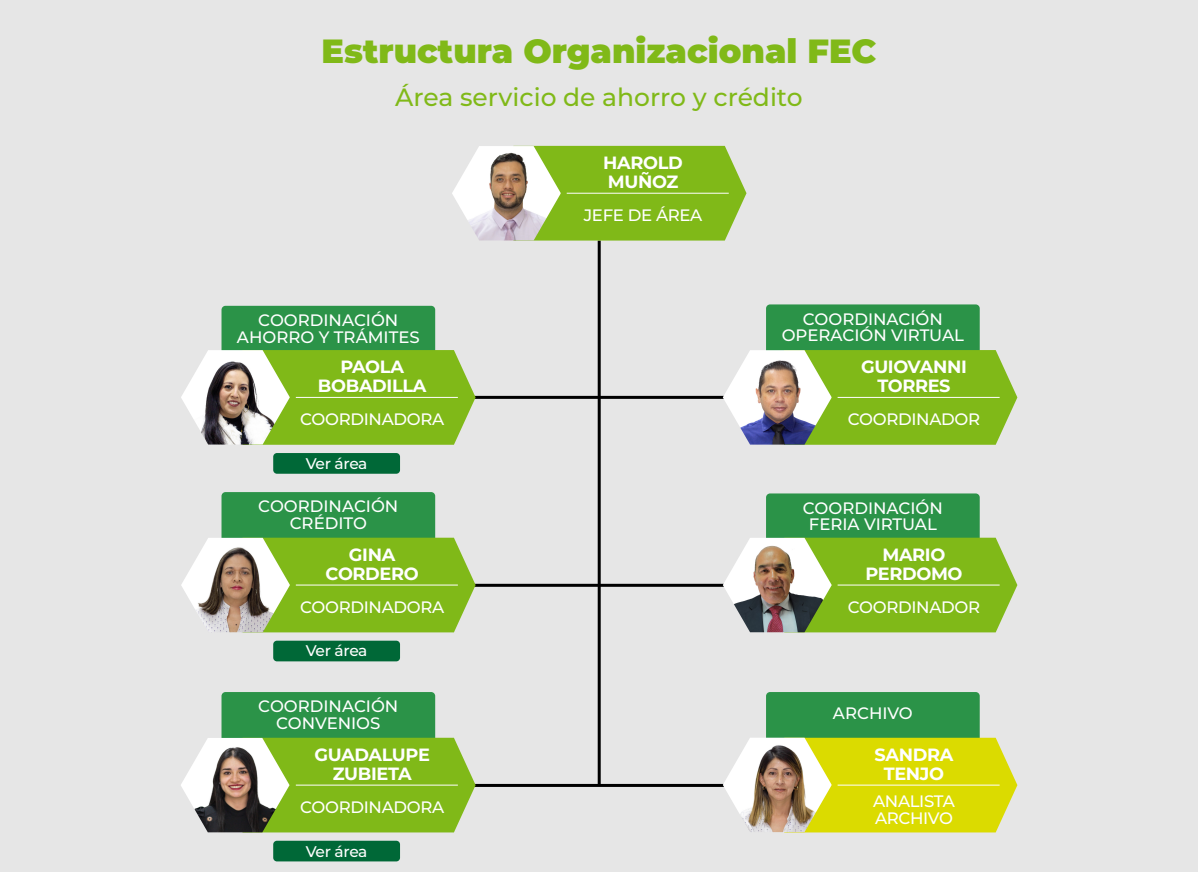
<style>
.page{position:relative;width:1198px;height:872px;background:#fff}
.page>*{position:absolute;margin:0;border:0;box-sizing:border-box;transform-origin:0 0}
.t1{font:900 33.5px "Montserrat";color:#80b918}
.t2{font:500 25px "Montserrat";color:#80b918}
.t3{font:700 17.75px/18.9px "Montserrat";letter-spacing:-.02em;color:#fff;text-align:center}
.t4{font:500 16.55px/16.6px "Montserrat";letter-spacing:-.01em;color:#fff;text-align:center}
.t5{font:500 15.4px "Montserrat";letter-spacing:-.03em;color:#fff}
</style>
<div class="page">
<div style="left:0;top:0;width:1198px;height:871px;background:#e6e6e6"></div>
<hr style="left:598px;top:240px;width:3px;height:544px;background:#000">
<hr style="left:470px;top:395px;width:296px;height:3px;background:#000">
<hr style="left:467px;top:583px;width:299px;height:3px;background:#000">
<hr style="left:469px;top:783px;width:328px;height:3px;background:#000">
<div style="left:221px;top:305px;width:214px;height:68px;background:#2b9348;border-radius:4px"></div>
<div style="left:221px;top:492px;width:214px;height:67px;background:#2b9348;border-radius:4px"></div>
<div style="left:221px;top:691px;width:214px;height:68px;background:#2b9348;border-radius:4px"></div>
<div style="left:766px;top:304px;width:214px;height:68px;background:#2b9348;border-radius:4px"></div>
<div style="left:766px;top:493px;width:214px;height:67px;background:#2b9348;border-radius:4px"></div>
<div style="left:766px;top:691px;width:214px;height:68px;background:#2b9348;border-radius:4px"></div>
<div style="left:561px;top:146px;width:185px;height:94px;background:#80b918"></div>
<img style="left:452px;top:146px;width:109px;height:94px">
<hr style="left:567px;top:193px;width:162px;height:1px;background:#fff">
<svg style="left:290px;top:350px;width:186px;height:94px;background:#85bb24"></svg>
<hr style="left:296px;top:397px;width:162px;height:1px;background:#fff">
<div style="left:273px;top:453px;width:127px;height:20px;background:#006837;border-radius:4px"></div>
<div style="left:831px;top:350px;width:186px;height:94px;background:#80b918"></div>
<hr style="left:837px;top:397px;width:162px;height:1px;background:#fff">
<svg style="left:290px;top:537px;width:186px;height:95px;background:#86bb25"></svg>
<hr style="left:296px;top:584px;width:162px;height:1px;background:#fff">
<div style="left:273px;top:640px;width:127px;height:21px;background:#006837;border-radius:4px"></div>
<svg style="left:832px;top:537px;width:185px;height:95px;background:#86bb25"></svg>
<hr style="left:837px;top:584px;width:162px;height:1px;background:#fff">
<svg style="left:221px;top:737px;width:255px;height:95px;background:#86bb26"></svg>
<hr style="left:296px;top:784px;width:162px;height:1px;background:#fff">
<div style="left:273px;top:840px;width:127px;height:21px;background:#006837;border-radius:4px"></div>
<svg style="left:772px;top:737px;width:245px;height:95px;background:#dadb0e"></svg>
<hr style="left:837px;top:784px;width:162px;height:1px;background:#fff">
<img style="left:723px;top:350px;width:108px;height:94px">
<img style="left:181px;top:350px;width:109px;height:94px">
<img style="left:181px;top:537px;width:109px;height:95px">
<img style="left:723px;top:537px;width:109px;height:95px">
<img style="left:723px;top:737px;width:108px;height:94px">
<img style="left:181px;top:737px;width:108px;height:94px">
<h1 class="t1" style="left:321px;top:26px;width:556px">Estructura Organizacional FEC</h1>
<h2 class="t2" style="left:395px;top:79px;width:409px">Área servicio de ahorro y crédito</h2>
<p class="t4" style="left:237px;top:311px;width:184px">COORDINACIÓN<br>AHORRO Y TRÁMITES</p>
<p class="t3" style="left:318px;top:356px;width:110px">PAOLA<br>BOBADILLA</p>
<p class="t4" style="left:300px;top:410px;width:146px">COORDINADORA</p>
<p class="t5" style="left:306px;top:452px;width:63px">Ver área</p>
<p class="t4" style="left:258px;top:497px;width:142px">COORDINACIÓN<br>CRÉDITO</p>
<p class="t3" style="left:326px;top:544px;width:95px">GINA<br>CORDERO</p>
<p class="t4" style="left:300px;top:597px;width:146px">COORDINADORA</p>
<p class="t5" style="left:306px;top:640px;width:63px">Ver área</p>
<p class="t4" style="left:258px;top:697px;width:142px">COORDINACIÓN<br>CONVENIOS</p>
<p class="t3" style="left:314px;top:743px;width:117px">GUADALUPE<br>ZUBIETA</p>
<p class="t4" style="left:300px;top:797px;width:146px">COORDINADORA</p>
<p class="t5" style="left:306px;top:839px;width:63px">Ver área</p>
<p class="t3" style="left:603px;top:152px;width:81px;text-align:left">HAROLD<br>MUÑOZ</p>
<p class="t4" style="left:584px;top:206px;width:120px">JEFE DE ÁREA</p>
<p class="t4" style="left:782px;top:310px;width:184px">COORDINACIÓN<br>OPERACIÓN VIRTUAL</p>
<p class="t3" style="left:861px;top:356px;width:107px">GUIOVANNI<br>TORRES</p>
<p class="t4" style="left:848px;top:410px;width:134px">COORDINADOR</p>
<p class="t4" style="left:803px;top:498px;width:142px">COORDINACIÓN<br>FERIA VIRTUAL</p>
<p class="t3" style="left:865px;top:544px;width:99px">MARIO<br>PERDOMO</p>
<p class="t4" style="left:848px;top:597px;width:134px">COORDINADOR</p>
<p class="t4" style="left:833px;top:704px;width:81px">ARCHIVO</p>
<p class="t3" style="left:874px;top:743px;width:80px">SANDRA<br>TENJO</p>
<p class="t4" style="left:873px;top:792px;width:83px;text-align:left">ANALISTA<br>ARCHIVO</p>
</div>
